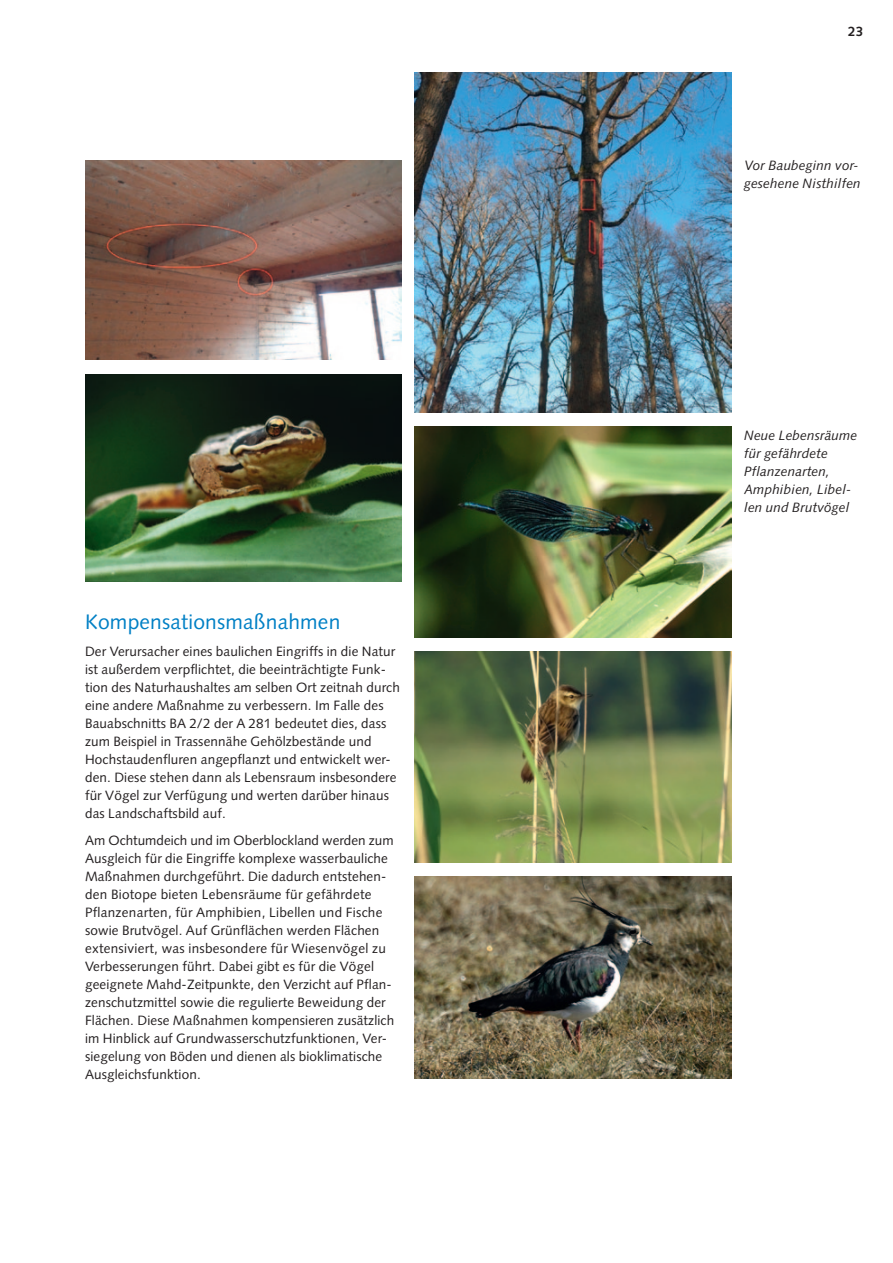
<style>
.page{position:relative;width:893px;height:1263px;background:#fff}
.page>*{position:absolute;margin:0;border:0;box-sizing:border-box;transform-origin:0 0}
._1_Lauftext{font:21px "Syntax";letter-spacing:.01em;color:#0080c5}
._1_Lauftext-2{font:13.5px/18px "Syntax";letter-spacing:.01em;color:#231f20}
.t1{font:italic 13.5px/18px "Syntax";letter-spacing:.01em;color:#231f20}
.t2{font:700 13.5px "Syntax";color:#231f20}
</style>
<div class="page">
<img style="left:415px;top:72px;width:316px;height:341px">
<img style="left:85px;top:161px;width:317px;height:199px">
<img style="left:85px;top:374px;width:317px;height:208px">
<img style="left:415px;top:426px;width:316px;height:212px">
<img style="left:415px;top:651px;width:316px;height:211px">
<img style="left:415px;top:876px;width:316px;height:203px">
<p class="_1_Lauftext" style="left:85px;top:609px;width:257px">Kompensationsmaßnahmen</p>
<p class="_1_Lauftext-2" style="left:85px;top:642px;width:316px">Der Verursacher eines baulichen Eingriffs in die Natur ist außerdem verpflichtet, die beeinträchtigte Funk&shy;tion des Naturhaushaltes am selben Ort zeitnah durch eine andere Maßnahme zu verbessern. Im Falle des Bauabschnitts BA 2/2 der A 281 bedeutet dies, dass zum Beispiel in Trassennähe Gehölzbestände und Hochstaudenfluren angepflanzt und entwickelt wer&shy;den. Diese stehen dann als Lebensraum insbesondere für Vögel zur Verfügung und werten darüber hinaus das Landschaftsbild auf.</p>
<p class="_1_Lauftext-2" style="left:85px;top:831px;width:311px">Am Ochtumdeich und im Oberblockland werden zum Ausgleich für die Eingriffe komplexe wasserbauliche Maßnahmen durchgeführt. Die dadurch entstehen&shy;den Biotope bieten Lebensräume für gefährdete Pflanzenarten, für Amphibien, Libellen und Fische sowie Brutvögel. Auf Grünflächen werden Flächen extensiviert, was insbesondere für Wiesenvögel zu Verbesserungen führt. Dabei gibt es für die Vögel geeignete Mahd-Zeitpunkte, den Verzicht auf Pflan&shy;zenschutzmittel sowie die regulierte Beweidung der Flächen. Diese Maßnahmen kompensieren zusätzlich im Hinblick auf Grundwasserschutzfunktionen, Ver&shy;siegelung von Böden und dienen als bioklimatische Ausgleichsfunktion.</p>
<p class="t2" style="left:848px;top:23px;width:17px">23</p>
<p class="t1" style="left:744px;top:156px;width:118px">Vor Baubeginn vor&shy;gesehene Nisthilfen</p>
<p class="t1" style="left:744px;top:426px;width:115px">Neue Lebensräume für gefährdete<br>Pflanzenarten,<br>Amphibien, Libel&shy;len und Brutvögel</p>
</div>
